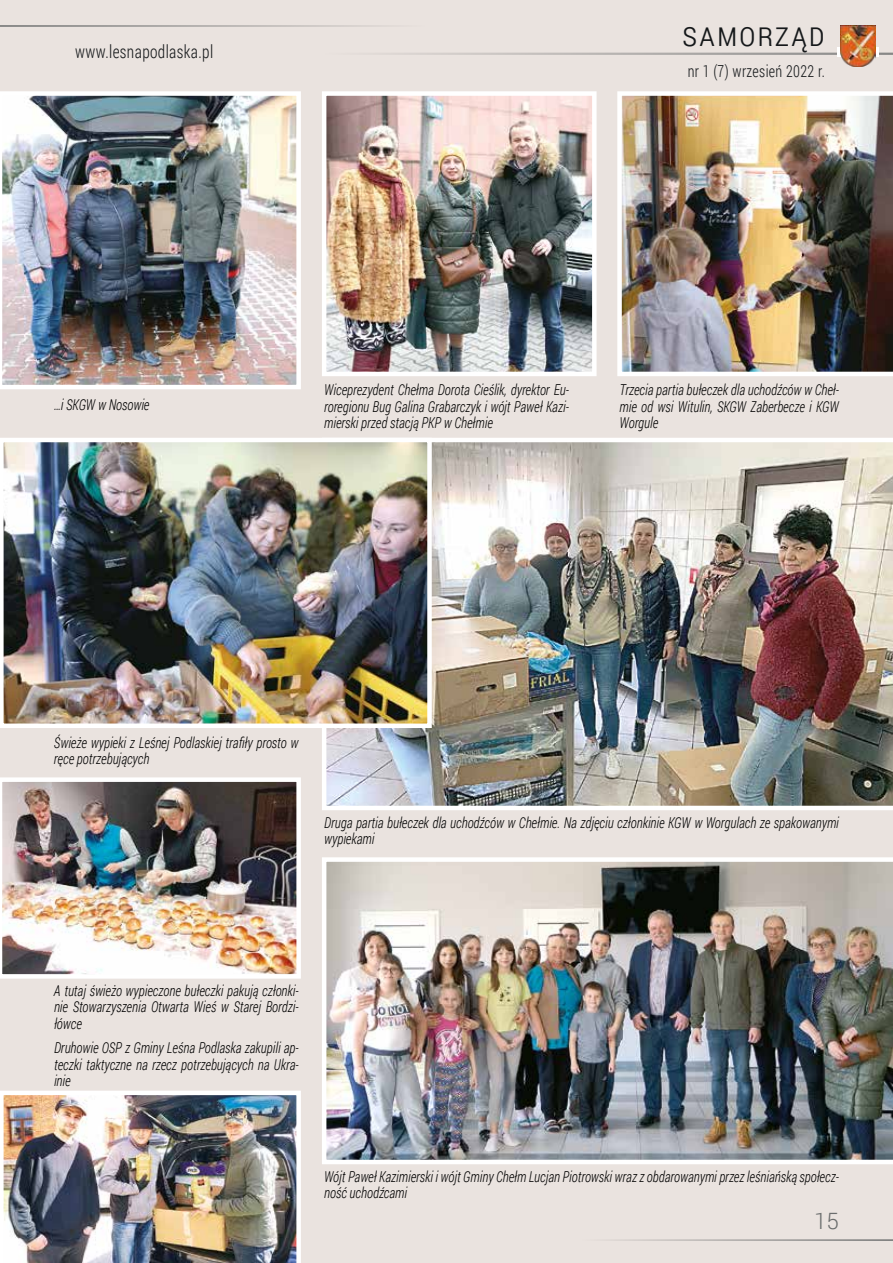
<style>
.page{position:relative;width:893px;height:1263px;background:#eae3df}
.page>*{position:absolute;margin:0;border:0;box-sizing:border-box;transform-origin:0 0}
.t1{font:300 33px "Roboto Condensed";color:#15181a}
.t2{font:300 22.5px "Roboto";color:#6b6d6d}
.t3{font:300 18px "Roboto Condensed";letter-spacing:.025em;color:#15181a;scale:.87 1}
.t4{font:300 16.5px "Roboto Condensed";letter-spacing:.025em;color:#15181a;scale:.87 1}
.t5{font:italic 300 15px/16.5px "Roboto Condensed";color:#000;text-align:justify;scale:.87 1}
</style>
<div class="page">
<hr style="left:582px;top:1239px;width:311px;height:2px;background:#6b6d6d">
<hr style="left:0;top:25px;width:425px;height:2px;background:#6b6d6d">
<hr style="left:324px;top:53px;width:569px;height:1px;background:#6b6d6d">
<hr style="left:324px;top:54px;width:569px;height:1px;background:#6b6d6d">
<svg style="left:837px;top:47px;width:42px;height:9px"></svg>
<img style="left:841px;top:26px;width:34px;height:40px">
<img style="left:322px;top:438px;width:571px;height:372px">
<img style="left:0;top:91px;width:301px;height:298px">
<img style="left:327px;top:96px;width:265px;height:275px">
<div style="left:322px;top:91px;width:275px;height:285px;border:4px solid #fff"></div>
<img style="left:0;top:438px;width:432px;height:290px">
<img style="left:0;top:777px;width:301px;height:202px">
<img style="left:0;top:1091px;width:301px;height:172px">
<img style="left:617px;top:91px;width:276px;height:285px">
<img style="left:322px;top:857px;width:571px;height:307px">
<p class="t3" style="left:75px;top:39px;width:160px">www.lesnapodlaska.pl</p>
<h1 class="t1" style="left:682px;top:11px;width:144px">samorząd</h1>
<p class="t4" style="left:688px;top:59px;width:159px">nr 1 (7) wrzesień 2022 r.</p>
<p class="t5" style="left:54px;top:396px;width:111px">…i SKGW w Nosowie</p>
<p class="t5" style="left:324px;top:381px;width:283px">Wiceprezydent Chełma Dorota Cieślik, dyrektor Eu&shy;roregionu Bug Galina Grabarczyk i wójt Paweł Kazi&shy;mierski przed stacją PKP w Chełmie</p>
<p class="t5" style="left:620px;top:381px;width:254px">Trzecia partia bułeczek dla uchodźców w Cheł&shy;mie od wsi Witulin, SKGW Zaberbecze i KGW Worgule</p>
<p class="t5" style="left:54px;top:733px;width:283px">Świeże wypieki z Leśnej Podlaskiej trafiły prosto w ręce potrzebujących</p>
<p class="t5" style="left:324px;top:813px;width:593px">Druga partia bułeczek dla uchodźców w Chełmie. Na zdjęciu członkinie KGW w Worgulach ze spakowanymi wypiekami</p>
<p class="t5" style="left:54px;top:982px;width:283px">A tutaj świeżo wypieczone bułeczki pakują członki&shy;nie Stowarzyszenia Otwarta Wieś w Starej Bordzi&shy;łówce</p>
<p class="t5" style="left:54px;top:1039px;width:283px">Druhowie OSP z Gminy Leśna Podlaska zakupili ap&shy;teczki taktyczne na rzecz potrzebujących na Ukra&shy;inie</p>
<p class="t5" style="left:324px;top:1168px;width:593px">Wójt Paweł Kazimierski i wójt Gminy Chełm Lucjan Piotrowski wraz z obdarowanymi przez leśniańską społecz&shy;ność uchodźcami</p>
<h2 class="t2" style="left:814px;top:1205px;width:26px">15</h2>
</div>
